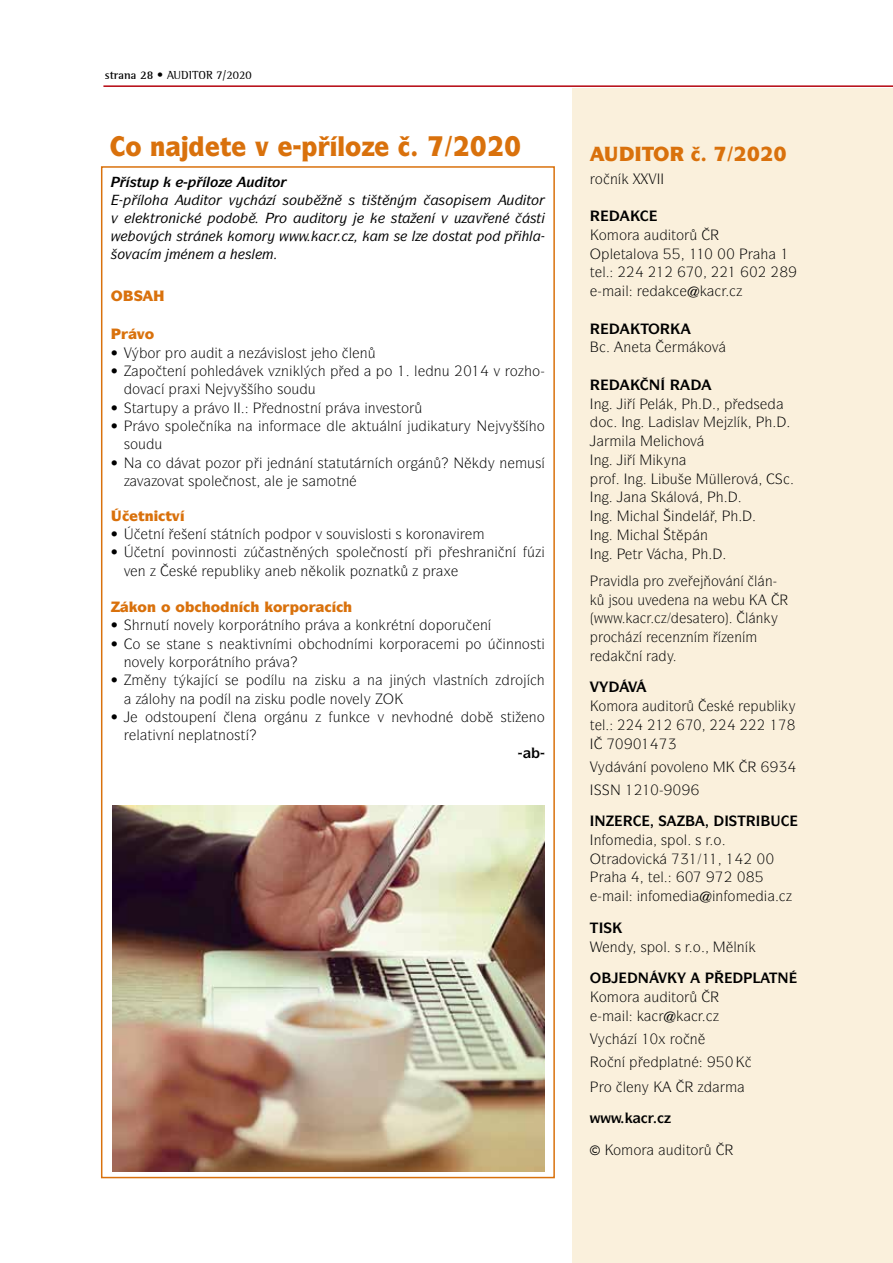
<style>
.page{position:relative;width:893px;height:1263px;background:#fff}
.page>*{position:absolute;margin:0;border:0;box-sizing:border-box;transform-origin:0 0}
.t1{font:14.25px "Itc Symbol CE";color:#000}
.t2{font:900 14.25px "Itc Symbol CE";color:#d9710c}
.t3{font:700 14.25px "Itc Symbol CE";color:#000}
.t4{font:italic 500 13.95px "Itc Symbol CE";color:#000}
.t5{font:italic 700 13.95px "Itc Symbol CE";color:#000}
.t6{font:12px "Rotis Semiserif";color:#000}
.s1{font-weight:700}
</style>
<div class="page">
<div style="left:573px;top:88px;width:320px;height:1175px;background:#faf0dc"></div>
<hr style="left:103px;top:85px;width:790px;height:2px;background:#b5050e">
<img style="left:112px;top:805px;width:433px;height:366px">
<p class="t6" style="left:105px;top:68px;width:148px"><span class="s1">strana 28 •</span> AUDITOR 7/2020</p>
<p class="t5" style="left:130px;top:174px;width:22px">▲▼◆</p>
<p class="t5" style="left:246px;top:174px;width:36px">◆ ▼□</p>
<p class="t4" style="left:184px;top:192px;width:53px">◆ ▼□ ❖</p>
<p class="t4" style="left:282px;top:192px;width:24px">▲□◆</p>
<p class="t4" style="left:327px;top:192px;width:72px">■ ▲▼ ▼■</p>
<p class="t4" style="left:439px;top:192px;width:35px">▲□ ▲</p>
<p class="t4" style="left:507px;top:192px;width:34px">◆ ▼□</p>
<p class="t4" style="left:111px;top:210px;width:67px">❖ ● ▼□■</p>
<p class="t4" style="left:279px;top:210px;width:56px">□ ◆ ▼□</p>
<p class="t4" style="left:424px;top:210px;width:80px">■ ❖◆❖■</p>
<p class="t4" style="left:176px;top:228px;width:34px">▲▼ ■</p>
<p class="t4" style="left:441px;top:228px;width:53px">□▲▼ ▼ □</p>
<p class="t4" style="left:529px;top:228px;width:5px">●</p>
<p class="t4" style="left:188px;top:246px;width:9px">■</p>
<p class="t1" style="left:178px;top:345px;width:70px">□ ◆ ▼ ■</p>
<p class="t1" style="left:267px;top:345px;width:41px">❖ ▲●□▲▼</p>
<p class="t1" style="left:330px;top:345px;width:40px">□ ● ■</p>
<p class="t1" style="left:111px;top:363px;width:109px">• □▼■ □●</p>
<p class="t1" style="left:242px;top:363px;width:63px">❖ ❖■ ●</p>
<p class="t1" style="left:384px;top:363px;width:67px">□ ● ■◆</p>
<p class="t1" style="left:480px;top:363px;width:62px">✔ ❖□ □</p>
<p class="t1" style="left:227px;top:381px;width:91px">❖ □ ▲□◆ ◆</p>
<p class="t1" style="left:111px;top:399px;width:53px">•▼▼◆</p>
<p class="t1" style="left:283px;top:399px;width:37px">■□▲▼■</p>
<p class="t1" style="left:346px;top:399px;width:65px">❖ ■❖ ▲▼□</p>
<p class="t1" style="left:111px;top:418px;width:104px">• ❖□ ▲□● ■</p>
<p class="t1" style="left:237px;top:418px;width:46px">■ ■□</p>
<p class="t1" style="left:335px;top:418px;width:85px">● ▼◆ ●■ ◆</p>
<p class="t1" style="left:124px;top:436px;width:40px">▲□◆ ◆</p>
<p class="t1" style="left:111px;top:454px;width:9px">•</p>
<p class="t1" style="left:153px;top:454px;width:84px">□ ❖▼ □□</p>
<p class="t1" style="left:286px;top:454px;width:90px">■ ■ ▲▼ ▼◆▼ ■</p>
<p class="t1" style="left:499px;top:454px;width:43px">■ ◆▲</p>
<p class="t1" style="left:137px;top:473px;width:140px">❖ □❖ ▼ ▲ □● ■□▲▼ ●</p>
<p class="t1" style="left:302px;top:473px;width:49px">▲ □▼■</p>
<p class="t2" style="left:138px;top:507px;width:44px">▼■ ▼❖</p>
<p class="t1" style="left:111px;top:526px;width:52px">• ▼■</p>
<p class="t1" style="left:195px;top:526px;width:48px">■ ▲▼ ▼■</p>
<p class="t1" style="left:273px;top:526px;width:185px">□ □ ❖ ▲□◆❖ ▲●□▲▼ ▲ □ □■ ❖</p>
<p class="t1" style="left:111px;top:544px;width:52px">• ▼■</p>
<p class="t1" style="left:180px;top:544px;width:55px">□❖ ■■□▲▼</p>
<p class="t1" style="left:272px;top:544px;width:36px">▲▼■ ■</p>
<p class="t1" style="left:336px;top:544px;width:70px">▲ □● ■□▲▼</p>
<p class="t1" style="left:460px;top:544px;width:55px">▲ ■■</p>
<p class="t1" style="left:273px;top:562px;width:64px">■ ■ □●</p>
<p class="t1" style="left:358px;top:562px;width:37px">□■▼</p>
<p class="t2" style="left:138px;top:599px;width:49px">□■ □ □</p>
<p class="t1" style="left:111px;top:617px;width:97px">• ■◆▼ ■□❖ ●</p>
<p class="t1" style="left:226px;top:617px;width:77px">□□▼■□</p>
<p class="t1" style="left:326px;top:617px;width:55px">❖ □■</p>
<p class="t1" style="left:399px;top:617px;width:91px">▼■ □□◆ ■</p>
<p class="t1" style="left:111px;top:636px;width:118px">• □ ▲ ▲▼■ ▲■</p>
<p class="t1" style="left:250px;top:636px;width:25px">▼❖■</p>
<p class="t1" style="left:298px;top:636px;width:57px">□ □■</p>
<p class="t1" style="left:474px;top:636px;width:69px">□ ■■□▲▼</p>
<p class="t1" style="left:124px;top:654px;width:35px">■□❖ ●</p>
<p class="t1" style="left:176px;top:654px;width:77px">□□▼■□</p>
<p class="t1" style="left:111px;top:672px;width:69px">• ■ ▼</p>
<p class="t1" style="left:225px;top:672px;width:77px">▲ □ ●◆ ■</p>
<p class="t1" style="left:433px;top:672px;width:39px">❖● ▲▼■</p>
<p class="t1" style="left:180px;top:690px;width:65px">■ □● ■</p>
<p class="t1" style="left:264px;top:690px;width:100px">▲◆ □● ■□❖●</p>
<p class="t1" style="left:111px;top:709px;width:163px">• □ ▲▼□◆ ■ ● ■ □</p>
<p class="t1" style="left:377px;top:709px;width:70px">❖■❖□■</p>
<p class="t1" style="left:469px;top:709px;width:77px">□ ▲▼ ■□</p>
<p class="t1" style="left:136px;top:727px;width:111px">● ▼ ❖■ ■ ● ▼■□▲▼</p>
<p class="t1" style="left:651px;top:227px;width:34px">◆ ▼□</p>
<p class="t1" style="left:610px;top:246px;width:43px">● ▼ ●□❖</p>
<p class="t1" style="left:625px;top:283px;width:5px">●</p>
<p class="t3" style="left:649px;top:377px;width:10px">■</p>
<p class="t1" style="left:594px;top:396px;width:9px">■</p>
<p class="t1" style="left:655px;top:396px;width:5px">●</p>
<p class="t1" style="left:675px;top:414px;width:25px">▲● ❖</p>
<p class="t1" style="left:733px;top:414px;width:5px">●</p>
<p class="t1" style="left:594px;top:452px;width:9px">■</p>
<p class="t1" style="left:671px;top:452px;width:9px">■</p>
<p class="t1" style="left:670px;top:471px;width:82px">◆ ✓●● □❖</p>
<p class="t1" style="left:674px;top:489px;width:20px">●□❖</p>
<p class="t1" style="left:594px;top:508px;width:9px">■</p>
<p class="t1" style="left:656px;top:508px;width:48px">● ■ ●</p>
<p class="t1" style="left:594px;top:527px;width:9px">■</p>
<p class="t1" style="left:700px;top:527px;width:9px">■</p>
<p class="t1" style="left:711px;top:573px;width:63px">□❖■ ●■</p>
<p class="t1" style="left:612px;top:592px;width:41px">▲□◆ ◆❖</p>
<p class="t1" style="left:686px;top:610px;width:40px">▲▼ □</p>
<p class="t1" style="left:734px;top:629px;width:9px">■</p>
<p class="t1" style="left:631px;top:648px;width:9px">■</p>
<p class="t1" style="left:650px;top:698px;width:33px">◆ ▼□</p>
<p class="t1" style="left:621px;top:759px;width:89px">❖ ■ □❖□● ■□</p>
<p class="t3" style="left:595px;top:813px;width:10px">■</p>
<p class="t3" style="left:714px;top:813px;width:10px">▲▼◆</p>
<p class="t1" style="left:661px;top:832px;width:62px">▲□● ▲ □</p>
<p class="t1" style="left:601px;top:851px;width:42px">▼ □❖</p>
<p class="t1" style="left:631px;top:869px;width:35px">✔ ▼ ●</p>
<p class="t1" style="left:625px;top:888px;width:36px">● ■ □</p>
<p class="t1" style="left:610px;top:938px;width:93px">■ ▲□● ▲ □</p>
<p class="t1" style="left:733px;top:938px;width:13px">●■</p>
<p class="t1" style="left:625px;top:1007px;width:5px">●</p>
<p class="t1" style="left:651px;top:989px;width:34px">◆ ▼□</p>
<p class="t1" style="left:604px;top:1078px;width:40px">□ ● ■</p>
<p class="t1" style="left:667px;top:1053px;width:26px">● ▼■</p>
<p class="t1" style="left:666px;top:1141px;width:34px">◆ ▼□</p>
</div>
